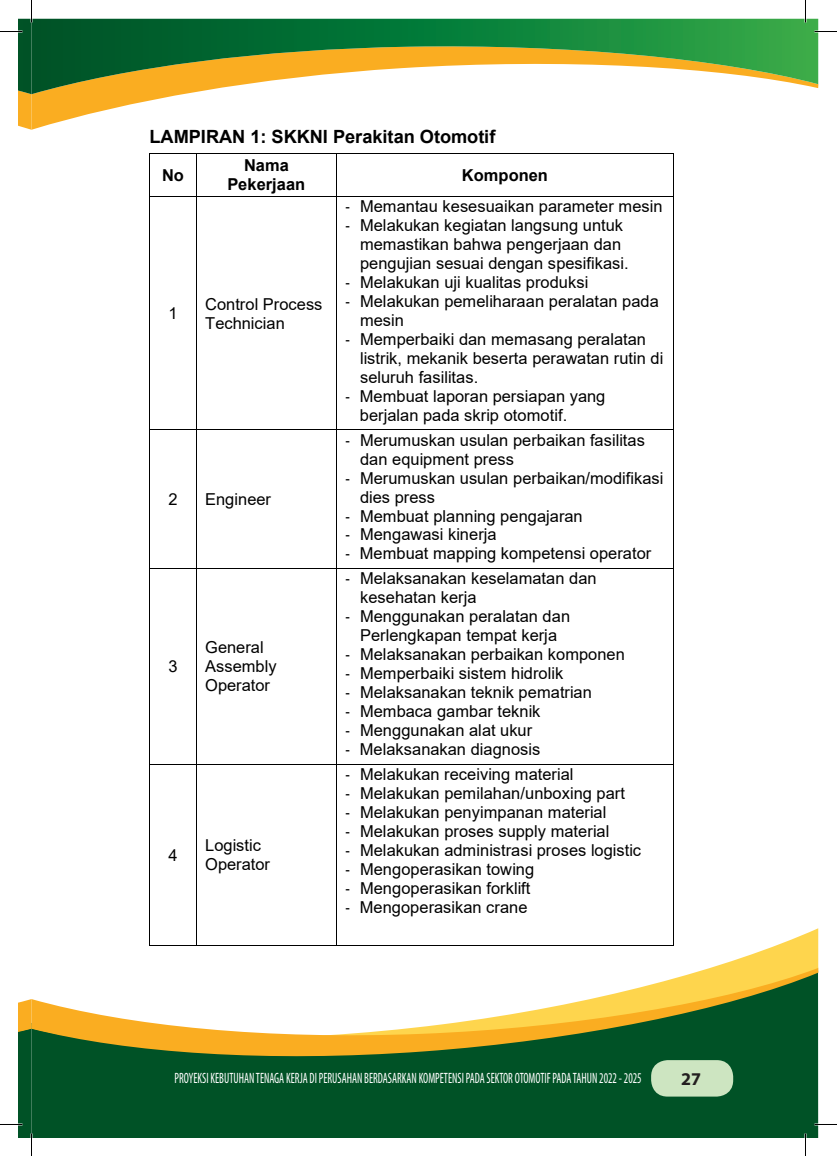
<style>
.page{position:relative;width:837px;height:1156px;background:#fff}
.page>*{position:absolute;margin:0;border:0;box-sizing:border-box;transform-origin:0 0}
.t1{font:700 18.15px "Arial";color:#000}
.t2{font:700 18px "Myriad Pro";color:#231f20}
.t3{font:16.5px/19px "Arial";color:#000}
.t4{font:700 16.5px/19px "Arial";color:#000;text-align:center}
.t5{font:condensed 15px "Myriad Pro";color:#fff;scale:.77 1}
.s1{font-family:"Georgia"}
</style>
<div class="page">
<hr style="left:150px;top:153px;width:46px;height:1px;background:#000">
<hr style="left:197px;top:153px;width:139px;height:1px;background:#000">
<hr style="left:337px;top:153px;width:336px;height:1px;background:#000">
<hr style="left:149px;top:154px;width:1px;height:42px;background:#000">
<hr style="left:196px;top:154px;width:1px;height:42px;background:#000">
<hr style="left:336px;top:154px;width:1px;height:42px;background:#000">
<hr style="left:673px;top:154px;width:1px;height:42px;background:#000">
<hr style="left:150px;top:196px;width:46px;height:1px;background:#000">
<hr style="left:197px;top:196px;width:139px;height:1px;background:#000">
<hr style="left:337px;top:196px;width:336px;height:1px;background:#000">
<hr style="left:149px;top:197px;width:1px;height:232px;background:#000">
<hr style="left:196px;top:197px;width:1px;height:232px;background:#000">
<hr style="left:336px;top:197px;width:1px;height:232px;background:#000">
<hr style="left:673px;top:197px;width:1px;height:232px;background:#000">
<hr style="left:150px;top:429px;width:46px;height:1px;background:#000">
<hr style="left:197px;top:429px;width:139px;height:1px;background:#000">
<hr style="left:337px;top:429px;width:336px;height:1px;background:#000">
<hr style="left:149px;top:430px;width:1px;height:138px;background:#000">
<hr style="left:196px;top:430px;width:1px;height:138px;background:#000">
<hr style="left:336px;top:430px;width:1px;height:138px;background:#000">
<hr style="left:673px;top:430px;width:1px;height:138px;background:#000">
<hr style="left:150px;top:568px;width:46px;height:1px;background:#000">
<hr style="left:197px;top:568px;width:139px;height:1px;background:#000">
<hr style="left:337px;top:568px;width:336px;height:1px;background:#000">
<hr style="left:149px;top:569px;width:1px;height:195px;background:#000">
<hr style="left:196px;top:569px;width:1px;height:195px;background:#000">
<hr style="left:336px;top:569px;width:1px;height:195px;background:#000">
<hr style="left:673px;top:569px;width:1px;height:195px;background:#000">
<hr style="left:150px;top:764px;width:46px;height:1px;background:#000">
<hr style="left:197px;top:764px;width:139px;height:1px;background:#000">
<hr style="left:337px;top:764px;width:336px;height:1px;background:#000">
<hr style="left:149px;top:764px;width:1px;height:181px;background:#000">
<hr style="left:196px;top:764px;width:1px;height:181px;background:#000">
<hr style="left:336px;top:764px;width:1px;height:181px;background:#000">
<hr style="left:673px;top:764px;width:1px;height:181px;background:#000">
<div style="left:32px;top:1063px;width:786px;height:74px;background:#005226"></div>
<svg style="left:149px;top:928px;width:669px;height:40px"></svg>
<svg style="left:32px;top:94px;width:152px;height:36px"></svg>
<svg style="left:32px;top:968px;width:786px;height:95px"></svg>
<svg style="left:32px;top:19px;width:786px;height:75px"></svg>
<div style="left:651px;top:1060px;width:82px;height:36px;background:#cde5c1;border-radius:16px"></div>
<hr style="left:814px;top:1123px;width:23px;height:2px;background:#fff">
<hr style="left:804px;top:0;width:2px;height:23px;background:#fff">
<hr style="left:804px;top:1133px;width:2px;height:23px;background:#fff">
<svg style="left:814px;top:31px;width:23px;height:1px"></svg>
<svg style="left:814px;top:1124px;width:23px;height:1px"></svg>
<svg style="left:0;top:0;width:32px;height:130px"></svg>
<svg style="left:0;top:999px;width:32px;height:157px"></svg>
<svg style="left:805px;top:0;width:1px;height:23px"></svg>
<svg style="left:805px;top:1133px;width:1px;height:23px"></svg>
<p class="t1" style="left:149px;top:124px;width:348px">LAMPIRAN 1: SKKNI Perakitan Otomotif</p>
<p class="t4" style="left:162px;top:166px;width:23px">No</p>
<p class="t4" style="left:227px;top:156px;width:79px">Nama<br>Pekerjaan</p>
<p class="t4" style="left:462px;top:166px;width:88px">Komponen</p>
<p class="t3" style="left:169px;top:304px;width:11px">1</p>
<p class="t3" style="left:205px;top:294px;width:119px">Control Process<br>Technician</p>
<p class="t3" style="left:169px;top:489px;width:11px">2</p>
<p class="t3" style="left:205px;top:489px;width:67px">Engineer</p>
<p class="t3" style="left:169px;top:657px;width:11px">3</p>
<p class="t3" style="left:205px;top:638px;width:73px">General<br>Assembly<br>Operator</p>
<p class="t3" style="left:169px;top:845px;width:11px">4</p>
<p class="t3" style="left:205px;top:836px;width:66px">Logistic<br>Operator</p>
<p class="t3" style="left:345px;top:197px;width:319px"><span class="s1">-</span> Memantau kesesuaikan parameter mesin</p>
<p class="t3" style="left:360px;top:216px;width:270px;text-indent:-15px"><span class="s1">-</span> Melakukan kegiatan langsung untuk memastikan bahwa pengerjaan dan pengujian sesuai dengan spesifikasi.</p>
<p class="t3" style="left:345px;top:273px;width:244px"><span class="s1">-</span> Melakukan uji kualitas produksi</p>
<p class="t3" style="left:360px;top:291px;width:300px;text-indent:-15px"><span class="s1">-</span> Melakukan pemeliharaan peralatan pada mesin</p>
<p class="t3" style="left:360px;top:329px;width:305px;text-indent:-15px"><span class="s1">-</span> Memperbaiki dan memasang peralatan listrik, mekanik beserta perawatan rutin di seluruh fasilitas.</p>
<p class="t3" style="left:360px;top:386px;width:247px;text-indent:-14px"><span class="s1">-</span> Membuat laporan persiapan yang berjalan pada skrip otomotif.</p>
<p class="t3" style="left:360px;top:430px;width:286px;text-indent:-15px"><span class="s1">-</span> Merumuskan usulan perbaikan fasilitas dan equipment press</p>
<p class="t3" style="left:360px;top:468px;width:305px;text-indent:-15px"><span class="s1">-</span> Merumuskan usulan perbaikan/modifikasi dies press</p>
<p class="t3" style="left:345px;top:506px;width:239px"><span class="s1">-</span> Membuat planning pengajaran</p>
<p class="t3" style="left:345px;top:525px;width:153px"><span class="s1">-</span> Mengawasi kinerja</p>
<p class="t3" style="left:345px;top:544px;width:307px"><span class="s1">-</span> Membuat mapping kompetensi operator</p>
<p class="t3" style="left:360px;top:569px;width:238px;text-indent:-15px"><span class="s1">-</span> Melaksanakan keselamatan dan kesehatan kerja</p>
<p class="t3" style="left:345px;top:607px;width:226px;text-align:center"><span class="s1">-</span> Menggunakan peralatan dan<br>Perlengkapan tempat kerja</p>
<p class="t3" style="left:345px;top:645px;width:281px"><span class="s1">-</span> Melaksanakan perbaikan komponen</p>
<p class="t3" style="left:345px;top:664px;width:219px"><span class="s1">-</span> Memperbaiki sistem hidrolik</p>
<p class="t3" style="left:345px;top:683px;width:248px"><span class="s1">-</span> Melaksanakan teknik pematrian</p>
<p class="t3" style="left:345px;top:702px;width:196px"><span class="s1">-</span> Membaca gambar teknik</p>
<p class="t3" style="left:345px;top:721px;width:188px"><span class="s1">-</span> Menggunakan alat ukur</p>
<p class="t3" style="left:345px;top:740px;width:196px"><span class="s1">-</span> Melaksanakan diagnosis</p>
<p class="t3" style="left:345px;top:764px;width:230px"><span class="s1">-</span> Melakukan receiving material</p>
<p class="t3" style="left:345px;top:783px;width:281px"><span class="s1">-</span> Melakukan pemilahan/unboxing part</p>
<p class="t3" style="left:345px;top:802px;width:263px"><span class="s1">-</span> Melakukan penyimpanan material</p>
<p class="t3" style="left:345px;top:821px;width:265px"><span class="s1">-</span> Melakukan proses supply material</p>
<p class="t3" style="left:345px;top:840px;width:297px"><span class="s1">-</span> Melakukan administrasi proses logistic</p>
<p class="t3" style="left:345px;top:859px;width:190px"><span class="s1">-</span> Mengoperasikan towing</p>
<p class="t3" style="left:345px;top:878px;width:187px"><span class="s1">-</span> Mengoperasikan forklift</p>
<p class="t3" style="left:345px;top:897px;width:184px"><span class="s1">-</span> Mengoperasikan crane</p>
<p class="t5" style="left:175px;top:1068px;width:608px">PROYEKSI KEBUTUHAN TENAGA KERJA DI PERUSAHAN BERDASARKAN KOMPETENSI PADA SEKTOR OTOMOTIF PADA TAHUN 2022 - 2025</p>
<p class="t2" style="left:681px;top:1067px;width:21px">27</p>
</div>
